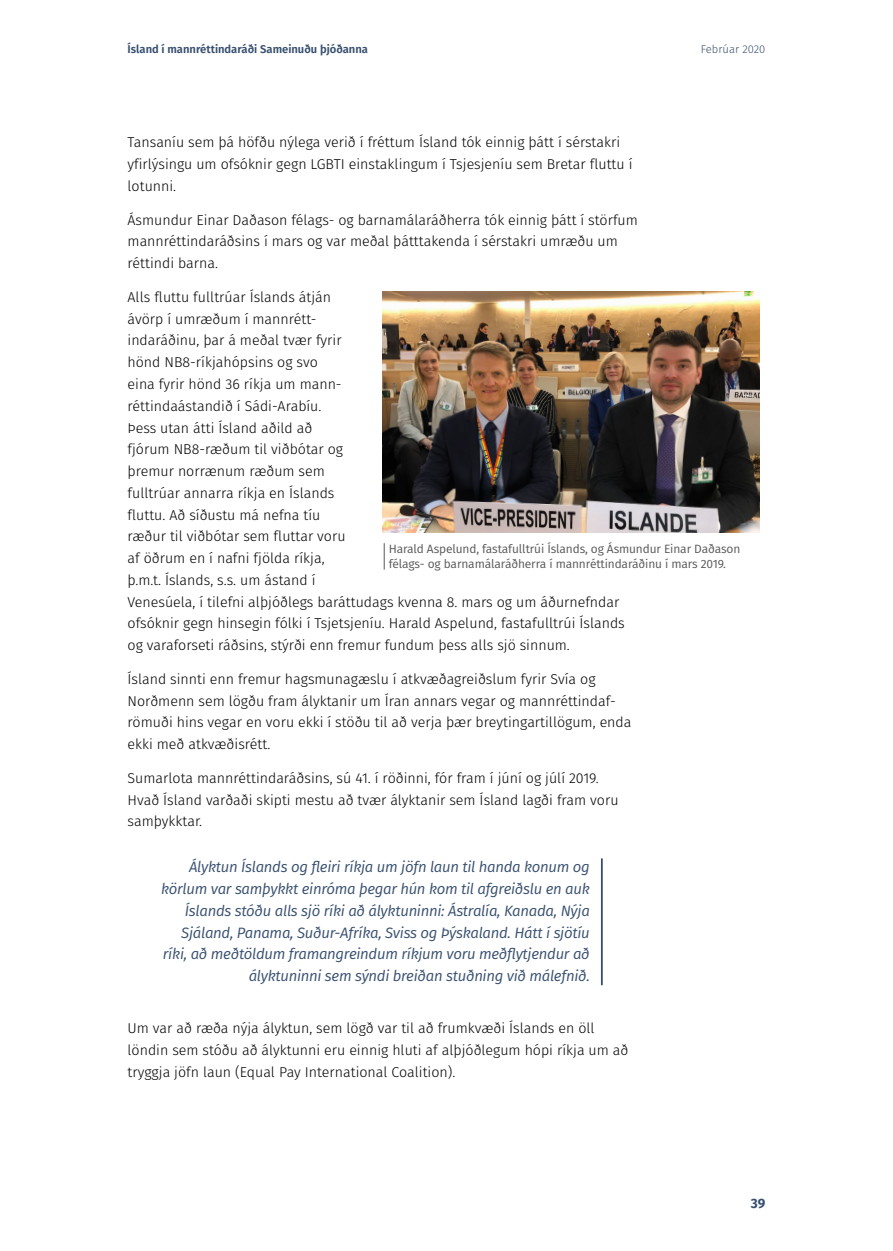
<style>
.page{position:relative;width:893px;height:1251px;background:#fff}
.page>*{position:absolute;margin:0;border:0;box-sizing:border-box;transform-origin:0 0}
.Áherslutexti{font:italic 15px/21.8px "Fira GO";letter-spacing:-.02em;color:#374f6f;text-align:right}
.meginmál{font:300 14.25px/21.8px "Fira GO";color:#000}
.t1{font:700 13.5px "Fira GO";color:#374f6f}
.myndatexti{font:12px/15px "Fira GO";letter-spacing:-.01em;color:#575756}
.t2{font:600 11.25px "Fira GO";color:#374f6f}
.t3{font:300 11.25px "Fira GO";color:#374f6f}
</style>
<div class="page">
<hr style="left:601px;top:858px;width:2px;height:127px;background:#374f6f">
<img style="left:383px;top:291px;width:377px;height:241px">
<svg style="left:384px;top:543px;width:1px;height:26px"></svg>
<p class="t2" style="left:128px;top:43px;width:242px">Ísland í mannréttindaráði Sameinuðu þjóðanna</p>
<p class="t3" style="left:701px;top:43px;width:66px">Febrúar 2020</p>
<p class="meginmál" style="left:128px;top:131px;width:506px">Tansaníu sem þá höfðu nýlega verið í fréttum Ísland tók einnig þátt í sérstakri yfirlýsingu um ofsóknir gegn LGBTI einstaklingum í Tsjesjeníu sem Bretar fluttu í lotunni.</p>
<p class="meginmál" style="left:128px;top:209px;width:512px">Ásmundur Einar Daðason félags- og barnamálaráðherra tók einnig þátt í störfum mannréttindaráðsins í mars og var meðal þátttakenda í sérstakri umræðu um réttindi barna.</p>
<p class="meginmál" style="left:128px;top:286px;width:499px">Alls fluttu fulltrúar Íslands átján<br>ávörp í umræðum í mannrétt-<br>indaráðinu, þar á meðal tvær fyrir<br>hönd NB8-ríkjahópsins og svo<br>eina fyrir hönd 36 ríkja um mann-<br>réttindaástandið í Sádi-Arabíu.<br>Þess utan átti Ísland aðild að<br>fjórum NB8-ræðum til viðbótar og<br>þremur norrænum ræðum sem<br>fulltrúar annarra ríkja en Íslands<br>fluttu. Að síðustu má nefna tíu<br>ræður til viðbótar sem fluttar voru<br>af öðrum en í nafni fjölda ríkja,<br>þ.m.t. Íslands, s.s. um ástand í<br>Venesúela, í tilefni alþjóðlegs baráttudags kvenna 8. mars og um áðurnefndar ofsóknir gegn hinsegin fólki í Tsjetsjeníu. Harald Aspelund, fastafulltrúi Íslands og varaforseti ráðsins, stýrði enn fremur fundum þess alls sjö sinnum.</p>
<p class="meginmál" style="left:128px;top:668px;width:505px">Ísland sinnti enn fremur hagsmunagæslu í atkvæðagreiðslum fyrir Svía og Norðmenn sem lögðu fram ályktanir um Íran annars vegar og mannréttindaf&shy;römuði hins vegar en voru ekki í stöðu til að verja þær breytingartillögum, enda ekki með atkvæðisrétt.</p>
<p class="meginmál" style="left:128px;top:767px;width:493px">Sumarlota mannréttindaráðsins, sú 41. í röðinni, fór fram í júní og júlí 2019.<br>Hvað Ísland varðaði skipti mestu að tvær ályktanir sem Ísland lagði fram voru samþykktar.</p>
<p class="Áherslutexti" style="left:161px;top:856px;width:430px">Ályktun Íslands og fleiri ríkja um jöfn laun til handa konum og körlum var samþykkt einróma þegar hún kom til afgreiðslu en auk Íslands stóðu alls sjö ríki að ályktuninni: Ástralía, Kanada, Nýja Sjáland, Panama, Suður-Afríka, Sviss og Þýskaland. Hátt í sjötíu ríki, að meðtöldum framangreindum ríkjum voru meðflytjendur að ályktuninni sem sýndi breiðan stuðning við málefnið.</p>
<p class="meginmál" style="left:128px;top:1016px;width:502px">Um var að ræða nýja ályktun, sem lögð var til að frumkvæði Íslands en öll löndin sem stóðu að ályktunni eru einnig hluti af alþjóðlegum hópi ríkja um að tryggja jöfn laun (Equal Pay International Coalition).</p>
<p class="myndatexti" style="left:389px;top:541px;width:353px">Harald Aspelund, fastafulltrúi Íslands, og Ásmundur Einar Daðason félags- og barnamálaráðherra í mannréttindaráðinu í mars 2019.</p>
<p class="t1" style="left:751px;top:1195px;width:16px">39</p>
</div>
